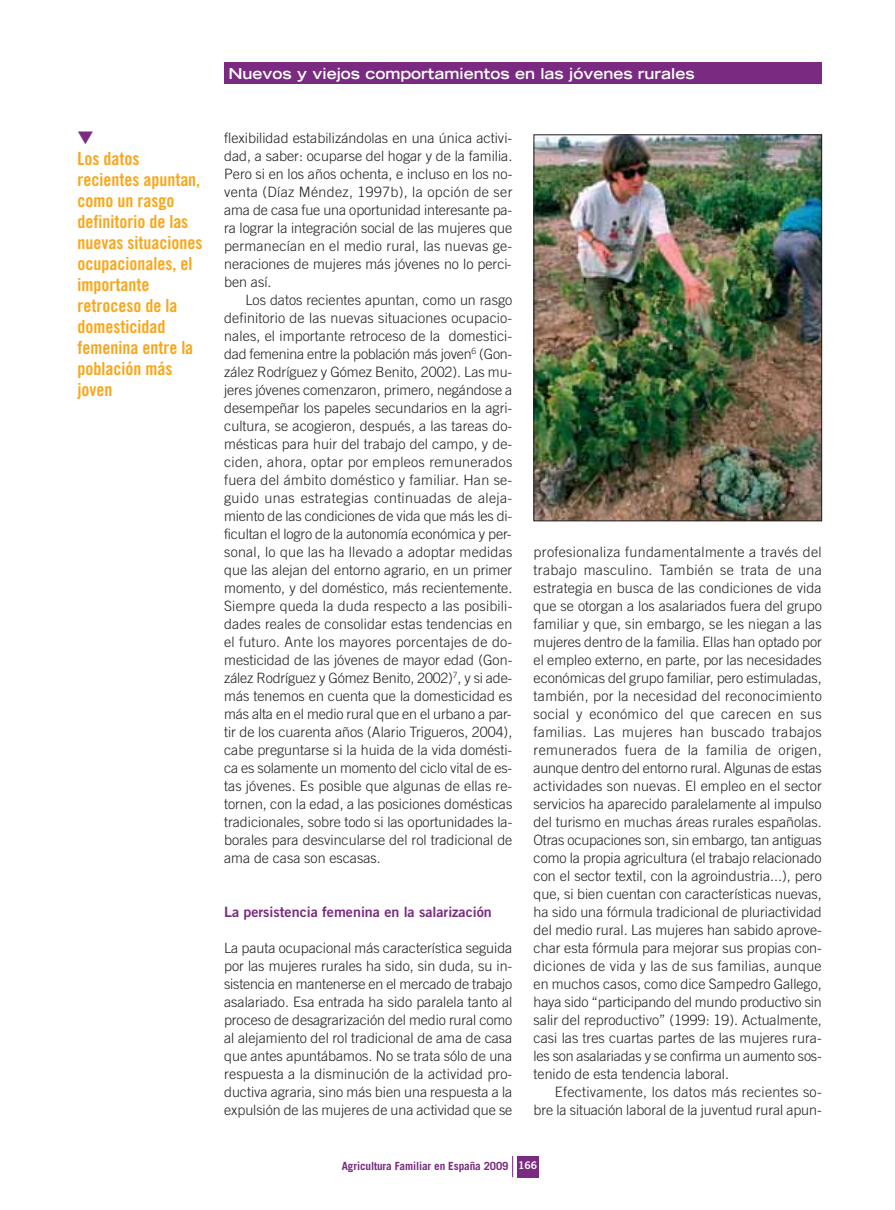
<style>
.page{position:relative;width:895px;height:1210px;background:#fff}
.page>*{position:absolute;margin:0;border:0;box-sizing:border-box;transform-origin:0 0}
.t1{font:18px/21px "Trade Gothic Bold Cond Twenty";color:#faa61a}
.t2{font:700 expanded 15px "Trade Gothic LH";color:#fff}
.t3{font:300 14.25px/18px "Trade Gothic";color:#231f20;text-align:justify}
.t4{font:14.25px "Trade Gothic Bold Two";color:#7a2b81}
.t5{font:700 11.25px "Trade Gothic";letter-spacing:-.01em;color:#7a2b81}
.s1{font-family:"Trade Gothic Bold Two";font-weight:400;font-size:10.5px;color:#fff}
</style>
<div class="page">
<div style="left:224px;top:63px;width:597px;height:21px;background:#7a2b81"></div>
<div style="left:517px;top:1155px;width:21px;height:22px;background:#7a2b81"></div>
<svg style="left:512px;top:1156px;width:1px;height:21px"></svg>
<img style="left:536px;top:137px;width:283px;height:382px">
<div style="left:534px;top:135px;width:287px;height:386px;border:1px solid #231f20"></div>
<p class="t1" style="left:77px;top:150px;width:126px">Los datos recientes apuntan, como un rasgo definitorio de las nuevas situaciones ocupacionales, el importante retroceso de la domesticidad femenina entre la población más joven</p>
<p class="t2" style="left:228px;top:68px;width:467px">Nuevos y viejos comportamientos en las jóvenes rurales</p>
<p class="t3" style="left:224px;top:130px;width:290px">flexibilidad estabilizándolas en una única activi&shy;dad, a saber: ocuparse del hogar y de la familia.<br>Pero si en los años ochenta, e incluso en los no&shy;venta (Díaz Méndez, 1997b), la opción de ser ama de casa fue una oportunidad interesante pa&shy;ra lograr la integración social de las mujeres que permanecían en el medio rural, las nuevas ge&shy;neraciones de mujeres más jóvenes no lo perci&shy;ben así.</p>
<p class="t3" style="left:224px;top:292px;width:290px;text-indent:21px">Los datos recientes apuntan, como un rasgo definitorio de las nuevas situaciones ocupacio&shy;nales, el importante retroceso de la domestici&shy;dad femenina entre la población más joven<sup>6</sup> (Gon&shy;zález Rodríguez y Gómez Benito, 2002). Las mu&shy;jeres jóvenes comenzaron, primero, negándose a desempeñar los papeles secundarios en la agri&shy;cultura, se acogieron, después, a las tareas do&shy;mésticas para huir del trabajo del campo, y de&shy;ciden, ahora, optar por empleos remunerados fuera del ámbito doméstico y familiar. Han se&shy;guido unas estrategias continuadas de aleja&shy;miento de las condiciones de vida que más les di&shy;ficultan el logro de la autonomía económica y per&shy;sonal, lo que las ha llevado a adoptar medidas que las alejan del entorno agrario, en un primer momento, y del doméstico, más recientemente.<br>Siempre queda la duda respecto a las posibili&shy;dades reales de consolidar estas tendencias en el futuro. Ante los mayores porcentajes de do&shy;mesticidad de las jóvenes de mayor edad (Gon&shy;zález Rodríguez y Gómez Benito, 2002)<sup>7</sup>, y si ade&shy;más tenemos en cuenta que la domesticidad es más alta en el medio rural que en el urbano a par&shy;tir de los cuarenta años (Alario Trigueros, 2004), cabe preguntarse si la huida de la vida domésti&shy;ca es solamente un momento del ciclo vital de es&shy;tas jóvenes. Es posible que algunas de ellas re&shy;tornen, con la edad, a las posiciones domésticas tradicionales, sobre todo si las oportunidades la&shy;borales para desvincularse del rol tradicional de ama de casa son escasas.</p>
<p class="t4" style="left:224px;top:906px;width:269px">La persistencia femenina en la salarización</p>
<p class="t3" style="left:224px;top:940px;width:290px">La pauta ocupacional más característica seguida por las mujeres rurales ha sido, sin duda, su in&shy;sistencia en mantenerse en el mercado de trabajo asalariado. Esa entrada ha sido paralela tanto al proceso de desagrarización del medio rural como al alejamiento del rol tradicional de ama de casa que antes apuntábamos. No se trata sólo de una respuesta a la disminución de la actividad pro&shy;ductiva agraria, sino más bien una respuesta a la expulsión de las mujeres de una actividad que se</p>
<p class="t3" style="left:533px;top:544px;width:290px">profesionaliza fundamentalmente a través del trabajo masculino. También se trata de una estrategia en busca de las condiciones de vida que se otorgan a los asalariados fuera del grupo familiar y que, sin embargo, se les niegan a las mujeres dentro de la familia. Ellas han optado por el empleo externo, en parte, por las necesidades económicas del grupo familiar, pero estimuladas, también, por la necesidad del reconocimiento social y económico del que carecen en sus familias. Las mujeres han buscado trabajos remunerados fuera de la familia de origen, aunque dentro del entorno rural. Algunas de estas actividades son nuevas. El empleo en el sector servicios ha aparecido paralelamente al impulso del turismo en muchas áreas rurales españolas.<br>Otras ocupaciones son, sin embargo, tan antiguas como la propia agricultura (el trabajo relacionado con el sector textil, con la agroindustria...), pero que, si bien cuentan con características nuevas, ha sido una fórmula tradicional de pluriactividad del medio rural. Las mujeres han sabido aprove&shy;char esta fórmula para mejorar sus propias con&shy;diciones de vida y las de sus familias, aunque en muchos casos, como dice Sampedro Gallego, haya sido “participando del mundo productivo sin salir del reproductivo” (1999: 19). Actualmente, casi las tres cuartas partes de las mujeres rura&shy;les son asalariadas y se confirma un aumento sos&shy;tenido de esta tendencia laboral.</p>
<p class="t3" style="left:533px;top:1084px;width:290px;text-align:right">Efectivamente, los datos más recientes so&shy;bre la situación laboral de la juventud rural apun-</p>
<p class="t5" style="left:342px;top:1161px;width:197px">Agricultura Familiar en España 2009 <span class="s1">166</span></p>
</div>
